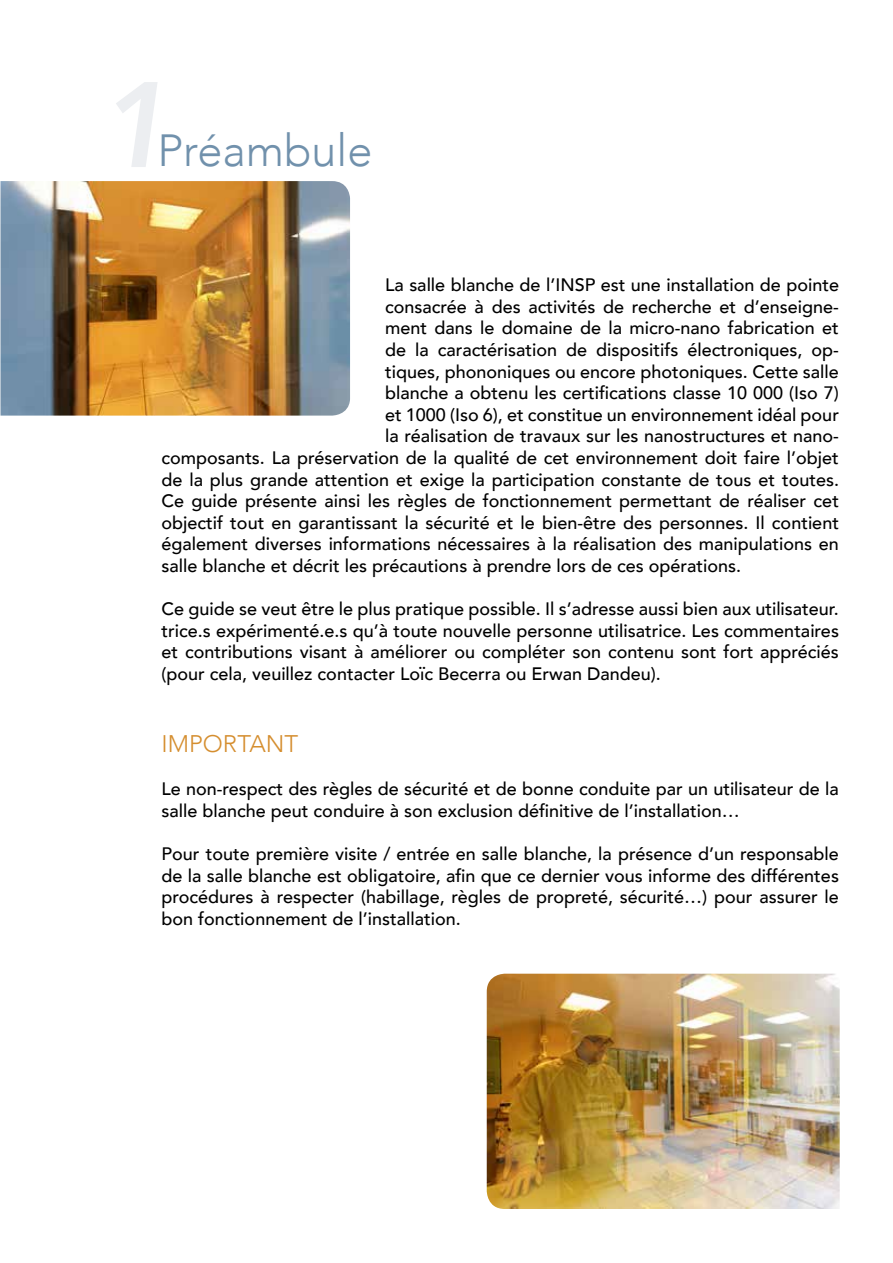
<style>
.page{position:relative;width:893px;height:1263px;background:#fff}
.page>*{position:absolute;margin:0;border:0;box-sizing:border-box;transform-origin:0 0}
.t1{font:300 45px "Avenir";color:#7191ac}
.t2{font:300 24px "Avenir";color:#d58e2f}
.t3{font:500 18px/21.6px "Avenir";color:#000;text-align:justify}
</style>
<div class="page">
<img style="left:487px;top:974px;width:353px;height:235px">
<img style="left:0;top:181px;width:350px;height:235px">
<h1 class="t1" style="left:157px;top:124px;width:217px">Préambule</h1>
<p class="t3" style="left:385px;top:273px;width:455px">La salle blanche de l’INSP est une installation de pointe</p>
<p class="t3" style="left:385px;top:295px;width:455px">consacrée à des activités de recherche et d’enseigne-</p>
<p class="t3" style="left:385px;top:316px;width:455px">ment dans le domaine de la micro-nano fabrication et</p>
<p class="t3" style="left:385px;top:338px;width:455px">de la caractérisation de dispositifs électroniques, op-</p>
<p class="t3" style="left:385px;top:360px;width:455px">tiques, phononiques ou encore photoniques. Cette salle</p>
<p class="t3" style="left:385px;top:381px;width:455px">blanche a obtenu les certifications classe 10 000 (Iso 7)</p>
<p class="t3" style="left:385px;top:403px;width:455px">et 1000 (Iso 6), et constitue un environnement idéal pour</p>
<p class="t3" style="left:385px;top:424px;width:455px">la réalisation de travaux sur les nanostructures et nano-</p>
<p class="t3" style="left:162px;top:446px;width:679px">composants. La préservation de la qualité de cet environnement doit faire l’objet</p>
<p class="t3" style="left:162px;top:468px;width:679px">de la plus grande attention et exige la participation constante de tous et toutes.</p>
<p class="t3" style="left:162px;top:489px;width:679px">Ce guide présente ainsi les règles de fonctionnement permettant de réaliser cet</p>
<p class="t3" style="left:162px;top:511px;width:679px">objectif tout en garantissant la sécurité et le bien-être des personnes. Il contient</p>
<p class="t3" style="left:162px;top:532px;width:679px">également diverses informations nécessaires à la réalisation des manipulations en</p>
<p class="t3" style="left:162px;top:554px;width:581px">salle blanche et décrit les précautions à prendre lors de ces opérations.</p>
<p class="t3" style="left:162px;top:597px;width:679px">Ce guide se veut être le plus pratique possible. Il s’adresse aussi bien aux utilisateur. trice.s expérimenté.e.s qu’à toute nouvelle personne utilisatrice. Les commentaires et contributions visant à améliorer ou compléter son contenu sont fort appréciés (pour cela, veuillez contacter Loïc Becerra ou Erwan Dandeu).</p>
<h2 class="t2" style="left:162px;top:730px;width:138px">Important</h2>
<p class="t3" style="left:162px;top:777px;width:679px">Le non-respect des règles de sécurité et de bonne conduite par un utilisateur de la salle blanche peut conduire à son exclusion définitive de l’installation…</p>
<p class="t3" style="left:162px;top:842px;width:679px">Pour toute première visite / entrée en salle blanche, la présence d’un responsable de la salle blanche est obligatoire, afin que ce dernier vous informe des différentes procédures à respecter (habillage, règles de propreté, sécurité…) pour assurer le bon fonctionnement de l’installation.</p>
</div>
